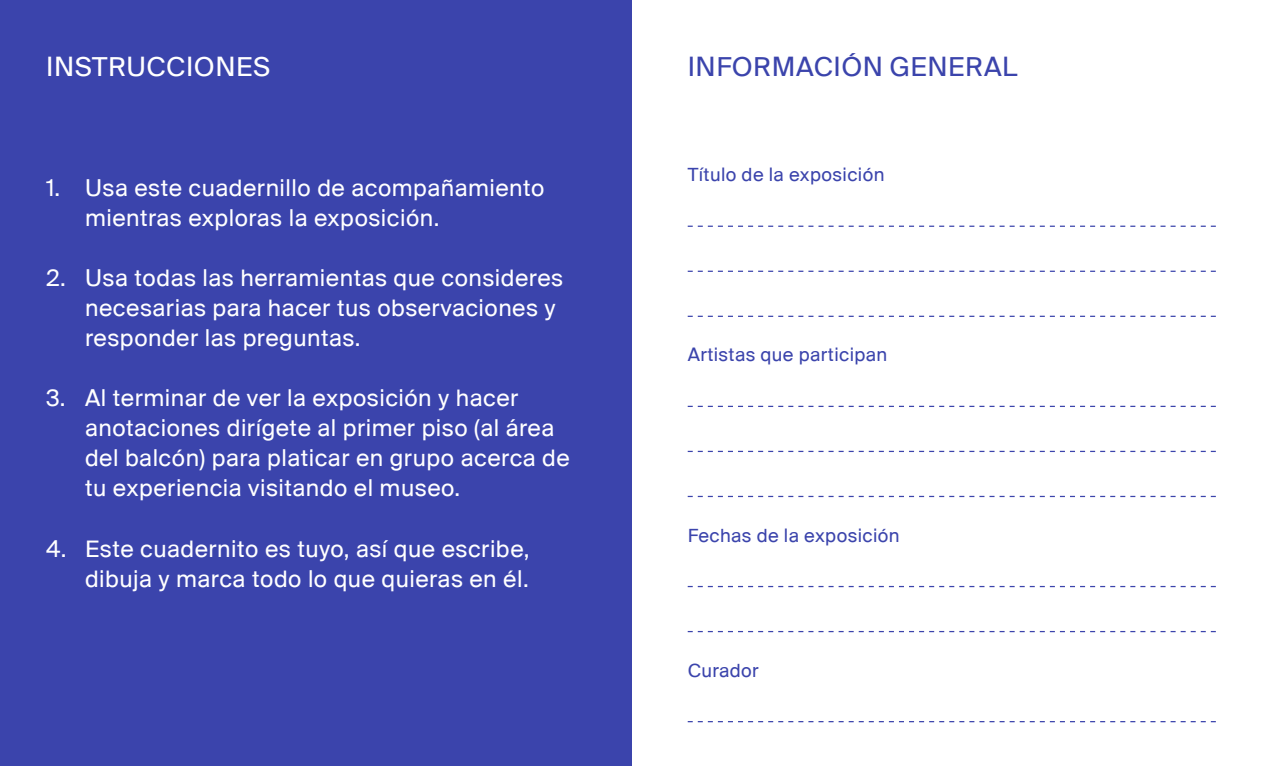
<style>
.page{position:relative;width:1262px;height:766px;background:#fff}
.page>*{position:absolute;margin:0;border:0;box-sizing:border-box;transform-origin:0 0}
.t1{font:28.75px "Suisse BP Intl";letter-spacing:.02em;color:#3b44ac}
.t2{font:28.75px "Suisse BP Intl";letter-spacing:.02em;color:#fff}
.t3{font:25px/30px "Suisse BP Intl";letter-spacing:.02em;color:#fff}
.t4{font:20px "Suisse BP Intl";letter-spacing:.02em;color:#3b44ac}
</style>
<div class="page">
<div style="left:0;top:0;width:631px;height:765px;background:#3b44ac"></div>
<svg style="left:687px;top:225px;width:528px;height:2px"></svg>
<svg style="left:687px;top:270px;width:528px;height:2px"></svg>
<svg style="left:687px;top:315px;width:528px;height:2px"></svg>
<svg style="left:687px;top:405px;width:528px;height:2px"></svg>
<svg style="left:687px;top:450px;width:528px;height:2px"></svg>
<svg style="left:687px;top:495px;width:528px;height:2px"></svg>
<svg style="left:687px;top:585px;width:528px;height:2px"></svg>
<svg style="left:687px;top:631px;width:528px;height:1px"></svg>
<svg style="left:687px;top:721px;width:528px;height:1px"></svg>
<p class="t2" style="left:46px;top:50px;width:226px">INSTRUCCIONES</p>
<p class="t1" style="left:687px;top:50px;width:331px">INFORMACIÓN GENERAL</p>
<p class="t3" style="left:85px;top:172px;width:461px;text-indent:-39px">1. Usa este cuadernillo de acompañamiento mientras exploras la exposición.</p>
<p class="t3" style="left:85px;top:262px;width:479px;text-indent:-39px">2. Usa todas las herramientas que consideres necesarias para hacer tus observaciones y responder las preguntas.</p>
<p class="t3" style="left:85px;top:382px;width:486px;text-indent:-39px">3. Al terminar de ver la exposición y hacer anotaciones dirígete al primer piso (al área del balcón) para platicar en grupo acerca de tu experiencia visitando el museo.</p>
<p class="t3" style="left:46px;top:532px;width:485px;text-align:right">4. Este cuadernito es tuyo, así que escribe, dibuja y marca todo lo que quieras en él.</p>
<p class="t4" style="left:687px;top:163px;width:198px">Título de la exposición</p>
<p class="t4" style="left:687px;top:343px;width:201px">Artistas que participan</p>
<p class="t4" style="left:687px;top:523px;width:213px">Fechas de la exposición</p>
<p class="t4" style="left:687px;top:658px;width:73px">Curador</p>
</div>
